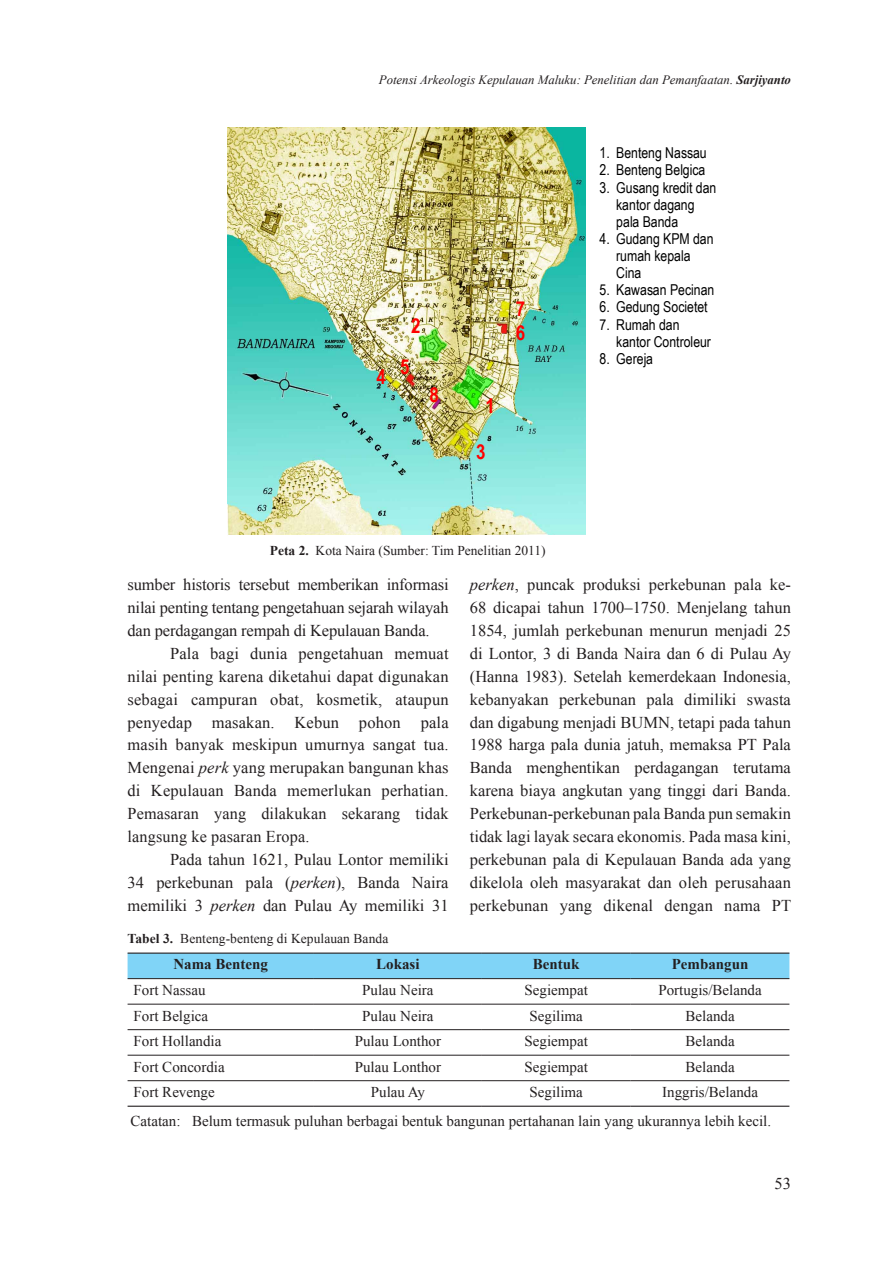
<style>
.page{position:relative;width:893px;height:1263px;background:#fff}
.page>*{position:absolute;margin:0;border:0;box-sizing:border-box;transform-origin:0 0}
.t1{font:700 20.55px "Arial Narrow";color:#f00}
.t2{font:18.6px/23.1px "Times New Roman";color:#000}
.t3{font:16.5px/23px "Times New Roman";color:#231f20;text-align:justify}
.t4{font:15px "Times New Roman";color:#231f20}
.t5{font:15px/17.1px "Arial Narrow";letter-spacing:-.005em;color:#000}
.t6{font:700 15px "Times New Roman";color:#231f20}
.t7{font:13.5px "Times New Roman";color:#231f20}
.t8{font:italic 12.75px "Times New Roman";color:#231f20}
.s1{font-weight:700}
.s2{font-style:italic}
</style>
<div class="page">
<div style="left:128px;top:954px;width:661px;height:24px;background:#80d4f7"></div>
<hr style="left:128px;top:952px;width:186px;height:2px;background:#231f20">
<hr style="left:314px;top:952px;width:168px;height:2px;background:#231f20">
<hr style="left:482px;top:952px;width:149px;height:2px;background:#231f20">
<hr style="left:631px;top:952px;width:158px;height:2px;background:#231f20">
<hr style="left:128px;top:1106px;width:186px;height:1px;background:#231f20">
<hr style="left:314px;top:1106px;width:168px;height:1px;background:#231f20">
<hr style="left:482px;top:1106px;width:149px;height:1px;background:#231f20">
<hr style="left:631px;top:1106px;width:158px;height:1px;background:#231f20">
<hr style="left:128px;top:978px;width:186px;height:1px;background:#231f20">
<hr style="left:314px;top:978px;width:168px;height:1px;background:#231f20">
<hr style="left:482px;top:978px;width:149px;height:1px;background:#231f20">
<hr style="left:631px;top:978px;width:158px;height:1px;background:#231f20">
<hr style="left:128px;top:1004px;width:186px;height:1px;background:#231f20">
<hr style="left:314px;top:1004px;width:168px;height:1px;background:#231f20">
<hr style="left:482px;top:1004px;width:149px;height:1px;background:#231f20">
<hr style="left:631px;top:1004px;width:158px;height:1px;background:#231f20">
<hr style="left:128px;top:1029px;width:186px;height:1px;background:#231f20">
<hr style="left:314px;top:1029px;width:168px;height:1px;background:#231f20">
<hr style="left:482px;top:1029px;width:149px;height:1px;background:#231f20">
<hr style="left:631px;top:1029px;width:158px;height:1px;background:#231f20">
<hr style="left:128px;top:1055px;width:186px;height:1px;background:#231f20">
<hr style="left:314px;top:1055px;width:168px;height:1px;background:#231f20">
<hr style="left:482px;top:1055px;width:149px;height:1px;background:#231f20">
<hr style="left:631px;top:1055px;width:158px;height:1px;background:#231f20">
<hr style="left:128px;top:1080px;width:186px;height:1px;background:#231f20">
<hr style="left:314px;top:1080px;width:168px;height:1px;background:#231f20">
<hr style="left:482px;top:1080px;width:149px;height:1px;background:#231f20">
<hr style="left:631px;top:1080px;width:158px;height:1px;background:#231f20">
<img style="left:228px;top:128px;width:358px;height:407px">
<p class="t8" style="left:379px;top:71px;width:413px">Potensi Arkeologis Kepulauan Maluku: Penelitian dan Pemanfaatan. <span class="s1">Sarjiyanto</span></p>
<p class="t1" style="left:377px;top:361px;width:11px">4</p>
<p class="t1" style="left:411px;top:310px;width:11px">2</p>
<p class="t1" style="left:400px;top:351px;width:11px">5</p>
<p class="t1" style="left:429px;top:379px;width:11px">8</p>
<p class="t1" style="left:485px;top:390px;width:11px">1</p>
<p class="t1" style="left:476px;top:436px;width:11px">3</p>
<p class="t1" style="left:516px;top:293px;width:11px">7</p>
<p class="t1" style="left:516px;top:317px;width:11px">6</p>
<p class="t5" style="left:599px;top:144px;width:109px">1. Benteng Nassau</p>
<p class="t5" style="left:599px;top:161px;width:108px">2. Benteng Belgica</p>
<p class="t5" style="left:616px;top:178px;width:102px;text-indent:-17px">3. Gusang kredit dan kantor dagang pala Banda</p>
<p class="t5" style="left:616px;top:230px;width:99px;text-indent:-17px">4. Gudang KPM dan rumah kepala<br>Cina</p>
<p class="t5" style="left:599px;top:281px;width:116px">5. Kawasan Pecinan</p>
<p class="t5" style="left:599px;top:298px;width:110px">6. Gedung Societet</p>
<p class="t5" style="left:616px;top:315px;width:96px;text-indent:-17px">7. Rumah dan kantor Controleur</p>
<p class="t5" style="left:599px;top:350px;width:55px">8. Gereja</p>
<p class="t7" style="left:270px;top:541px;width:277px"><span class="s1">Peta 2.</span> Kota Naira (Sumber: Tim Penelitian 2011)</p>
<p class="t2" style="left:241px;top:541px;width:332px">Peta 2: Kota Naira (Sumber: Tim Penelitian<br>2011)</p>
<p class="t3" style="left:128px;top:572px;width:323px">sumber historis tersebut memberikan informasi nilai penting tentang pengetahuan sejarah wilayah dan perdagangan rempah di Kepulauan Banda.</p>
<p class="t3" style="left:128px;top:641px;width:323px;text-indent:43px">Pala bagi dunia pengetahuan memuat nilai penting karena diketahui dapat digunakan sebagai campuran obat, kosmetik, ataupun penyedap masakan. Kebun pohon pala masih banyak meskipun umurnya sangat tua.<br>Mengenai <span class="s2">perk</span> yang merupakan bangunan khas di Kepulauan Banda memerlukan perhatian.<br>Pemasaran yang dilakukan sekarang tidak langsung ke pasaran Eropa.</p>
<p class="t3" style="left:128px;top:848px;width:323px;text-indent:43px">Pada tahun 1621, Pulau Lontor memiliki 34 perkebunan pala (<span class="s2">perken</span>), Banda Naira memiliki 3 <span class="s2">perken</span> dan Pulau Ay memiliki 31</p>
<p class="t3" style="left:470px;top:572px;width:323px"><span class="s2">perken</span>, puncak produksi perkebunan pala ke-68 dicapai tahun 1700–1750. Menjelang tahun 1854, jumlah perkebunan menurun menjadi 25 di Lontor, 3 di Banda Naira dan 6 di Pulau Ay (Hanna 1983). Setelah kemerdekaan Indonesia, kebanyakan perkebunan pala dimiliki swasta dan digabung menjadi BUMN, tetapi pada tahun 1988 harga pala dunia jatuh, memaksa PT Pala Banda menghentikan perdagangan terutama karena biaya angkutan yang tinggi dari Banda.<br>Perkebunan-perkebunan pala Banda pun semakin tidak lagi layak secara ekonomis. Pada masa kini, perkebunan pala di Kepulauan Banda ada yang dikelola oleh masyarakat dan oleh perusahaan perkebunan yang dikenal dengan nama PT</p>
<p class="t7" style="left:128px;top:929px;width:262px"><span class="s1">Tabel 3.</span> Benteng-benteng di Kepulauan Banda</p>
<p class="t6" style="left:173px;top:954px;width:96px">Nama Benteng</p>
<p class="t6" style="left:376px;top:954px;width:45px">Lokasi</p>
<p class="t6" style="left:533px;top:954px;width:48px">Bentuk</p>
<p class="t6" style="left:672px;top:954px;width:78px">Pembangun</p>
<p class="t4" style="left:134px;top:980px;width:74px">Fort Nassau</p>
<p class="t4" style="left:362px;top:980px;width:73px">Pulau Neira</p>
<p class="t4" style="left:525px;top:980px;width:65px">Segiempat</p>
<p class="t4" style="left:658px;top:980px;width:105px">Portugis/Belanda</p>
<p class="t4" style="left:134px;top:1005px;width:76px">Fort Belgica</p>
<p class="t4" style="left:362px;top:1005px;width:73px">Pulau Neira</p>
<p class="t4" style="left:530px;top:1005px;width:55px">Segilima</p>
<p class="t4" style="left:685px;top:1005px;width:51px">Belanda</p>
<p class="t4" style="left:134px;top:1031px;width:89px">Fort Hollandia</p>
<p class="t4" style="left:355px;top:1031px;width:88px">Pulau Lonthor</p>
<p class="t4" style="left:525px;top:1031px;width:65px">Segiempat</p>
<p class="t4" style="left:685px;top:1031px;width:51px">Belanda</p>
<p class="t4" style="left:134px;top:1056px;width:93px">Fort Concordia</p>
<p class="t4" style="left:355px;top:1056px;width:88px">Pulau Lonthor</p>
<p class="t4" style="left:525px;top:1056px;width:65px">Segiempat</p>
<p class="t4" style="left:685px;top:1056px;width:51px">Belanda</p>
<p class="t4" style="left:134px;top:1082px;width:83px">Fort Revenge</p>
<p class="t4" style="left:371px;top:1082px;width:56px">Pulau Ay</p>
<p class="t4" style="left:530px;top:1082px;width:55px">Segilima</p>
<p class="t4" style="left:662px;top:1082px;width:97px">Inggris/Belanda</p>
<p class="t4" style="left:131px;top:1110px;width:642px">Catatan: Belum termasuk puluhan berbagai bentuk bangunan pertahanan lain yang ukurannya lebih kecil.</p>
<p class="t3" style="left:774px;top:1172px;width:18px">53</p>
</div>
